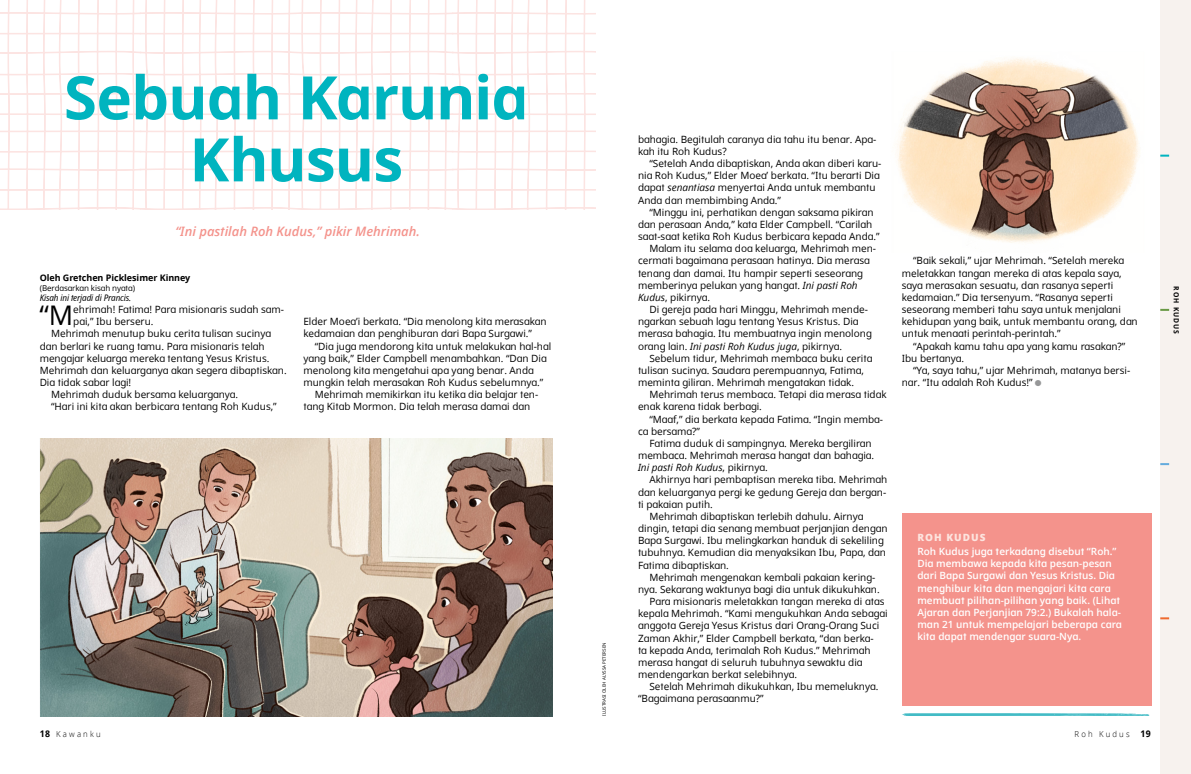
<style>
.page{position:relative;width:1191px;height:774px;background:#fff}
.page>*{position:absolute;margin:0;border:0;box-sizing:border-box;transform-origin:0 0}
.t1{font:700 60px/62px "Dots Solidlds Lat";letter-spacing:-.015em;color:#00b4bf;text-align:center}
.p1_first{font:27px "Dots Solidlds Lat";color:#000}
.t2{font:italic 600 13px "Dots Solidlds Lat";color:#f4938c}
.p1{font:10px/12.2px "Dots Solidlds Lat";color:#000}
.p1_aside_sidebar_fir{font:600 10px/12.2px "Dots Solidlds Lat";color:#fff}
.p1_first-2{font:10px/12.2px "Dots Solidlds Lat";color:#000}
.p1_title_aside_sideb{font:800 10px "Dots Solidlds Lat";letter-spacing:.1em;color:#fde4df}
.p1_author-name{font:700 9px "Dots Solidlds Lat";letter-spacing:-.005em;color:#000}
.p1_bio{font:italic 9px "Dots Solid Condlds Lat";letter-spacing:-.01em;color:#000}
.t3{font:300 8.2px "Zoramlds Lat";letter-spacing:.28em;color:#000;scale:.95 1}
.p1_author-role{font:8px "Dots Solidlds Lat";letter-spacing:-.005em;color:#000}
.t4{font:700 7.1px "Zoramlds Lat";letter-spacing:.12em;color:#000;scale:.95 1}
.t5{font:4.5px "Dots Solidlds Lat";color:#000}
.s1{font-style:italic}
.s2{font-family:"Ding P Ilds Dpi";font-size:8.5px;color:#969798}
.s3{font-family:"Dots Solidlds Lat";font-weight:700;font-size:9.2px}
</style>
<div class="page">
<div style="left:901px;top:513px;width:250px;height:193px;background:#f4938c"></div>
<img style="left:40px;top:438px;width:513px;height:278px">
<img style="left:897px;top:58px;width:243px;height:185px">
<svg style="left:142px;top:0;width:309px;height:210px"></svg>
<svg style="left:0;top:0;width:142px;height:210px"></svg>
<svg style="left:451px;top:0;width:145px;height:210px"></svg>
<svg style="left:902px;top:713px;width:248px;height:3px"></svg>
<div style="left:1160px;top:0;width:31px;height:774px;background:#f7f2ee"></div>
<svg style="left:1160px;top:155px;width:9px;height:2px"></svg>
<svg style="left:1160px;top:463px;width:9px;height:2px"></svg>
<svg style="left:1160px;top:617px;width:9px;height:2px"></svg>
<svg style="left:1160px;top:309px;width:9px;height:2px"></svg>
<p class="t1" style="left:64px;top:67px;width:466px">Sebuah Karunia<br>Khusus</p>
<p class="t2" style="left:175px;top:221px;width:246px">“Ini pastilah Roh Kudus,” pikir Mehrimah.</p>
<p class="p1_author-name" style="left:40px;top:271px;width:152px">Oleh Gretchen Picklesimer Kinney</p>
<p class="p1_author-role" style="left:40px;top:283px;width:97px">(Berdasarkan kisah nyata)</p>
<p class="p1_bio" style="left:40px;top:291px;width:93px">Kisah ini terjadi di Prancis.</p>
<p class="p1_first" style="left:39px;top:296px;width:35px">“M</p>
<p class="p1_first-2" style="left:73px;top:303px;width:212px">ehrimah! Fatima! Para misionaris sudah sam&shy;pai,” Ibu berseru.</p>
<p class="p1" style="left:40px;top:328px;width:248px;text-indent:11px">Mehrimah menutup buku cerita tulisan sucinya dan berlari ke ruang tamu. Para misionaris telah mengajar keluarga mereka tentang Yesus Kristus.<br>Mehrimah dan keluarganya akan segera dibaptiskan.<br>Dia tidak sabar lagi!</p>
<p class="p1" style="left:51px;top:388px;width:189px">Mehrimah duduk bersama keluarganya.</p>
<p class="p1" style="left:51px;top:401px;width:227px">“Hari ini kita akan berbicara tentang Roh Kudus,”</p>
<p class="p1" style="left:303px;top:315px;width:245px">Elder Moea’i berkata. “Dia menolong kita merasakan kedamaian dan penghiburan dari Bapa Surgawi.”</p>
<p class="p1" style="left:303px;top:340px;width:249px;text-indent:11px">“Dia juga mendorong kita untuk melakukan hal-hal yang baik,” Elder Campbell menambahkan. “Dan Dia menolong kita mengetahui apa yang benar. Anda mungkin telah merasakan Roh Kudus sebelumnya.”</p>
<p class="p1" style="left:303px;top:388px;width:236px;text-indent:11px">Mehrimah memikirkan itu ketika dia belajar ten&shy;tang Kitab Mormon. Dia telah merasa damai dan</p>
<p class="t5" style="left:601px;top:716px;width:75px;rotate:-90deg">ILUSTRASI OLEH ALYSSA PETERSEN</p>
<p class="p1" style="left:638px;top:133px;width:240px">bahagia. Begitulah caranya dia tahu itu benar. Apa&shy;kah itu Roh Kudus?</p>
<p class="p1" style="left:638px;top:157px;width:245px;text-indent:11px">“Setelah Anda dibaptiskan, Anda akan diberi karu&shy;nia Roh Kudus,” Elder Moea’ berkata. “Itu berarti Dia dapat <span class="s1">senantiasa</span> menyertai Anda untuk membantu Anda dan membimbing Anda.”</p>
<p class="p1" style="left:638px;top:206px;width:243px;text-indent:11px">“Minggu ini, perhatikan dengan saksama pikiran dan perasaan Anda,” kata Elder Campbell. “Carilah saat-saat ketika Roh Kudus berbicara kepada Anda.”</p>
<p class="p1" style="left:638px;top:242px;width:239px;text-indent:11px">Malam itu selama doa keluarga, Mehrimah men&shy;cermati bagaimana perasaan hatinya. Dia merasa tenang dan damai. Itu hampir seperti seseorang memberinya pelukan yang hangat. <span class="s1">Ini pasti Roh Kudus</span>, pikirnya.</p>
<p class="p1" style="left:638px;top:303px;width:235px;text-indent:11px">Di gereja pada hari Minggu, Mehrimah mende&shy;ngarkan sebuah lagu tentang Yesus Kristus. Dia merasa bahagia. Itu membuatnya ingin menolong orang lain. <span class="s1">Ini pasti Roh Kudus juga</span>, pikirnya.</p>
<p class="p1" style="left:638px;top:352px;width:236px;text-indent:11px">Sebelum tidur, Mehrimah membaca buku cerita tulisan sucinya. Saudara perempuannya, Fatima, meminta giliran. Mehrimah mengatakan tidak.</p>
<p class="p1" style="left:638px;top:388px;width:250px;text-indent:11px">Mehrimah terus membaca. Tetapi dia merasa tidak enak karena tidak berbagi.</p>
<p class="p1" style="left:638px;top:413px;width:247px;text-indent:11px">“Maaf,” dia berkata kepada Fatima. “Ingin memba&shy;ca bersama?”</p>
<p class="p1" style="left:638px;top:437px;width:238px;text-indent:11px">Fatima duduk di sampingnya. Mereka bergiliran membaca. Mehrimah merasa hangat dan bahagia.<br><span class="s1">Ini pasti Roh Kudus</span>, pikirnya.</p>
<p class="p1" style="left:638px;top:474px;width:251px;text-align:justify;text-indent:11px">Akhirnya hari pembaptisan mereka tiba. Mehrimah dan keluarganya pergi ke gedung Gereja dan bergan&shy;ti pakaian putih.</p>
<p class="p1" style="left:638px;top:510px;width:251px;text-indent:11px">Mehrimah dibaptiskan terlebih dahulu. Airnya dingin, tetapi dia senang membuat perjanjian dengan Bapa Surgawi. Ibu melingkarkan handuk di sekeliling tubuhnya. Kemudian dia menyaksikan Ibu, Papa, dan Fatima dibaptiskan.</p>
<p class="p1" style="left:638px;top:571px;width:243px;text-indent:11px">Mehrimah mengenakan kembali pakaian kering&shy;nya. Sekarang waktunya bagi dia untuk dikukuhkan.</p>
<p class="p1" style="left:638px;top:595px;width:251px;text-indent:11px">Para misionaris meletakkan tangan mereka di atas kepala Mehrimah. “Kami mengukuhkan Anda sebagai anggota Gereja Yesus Kristus dari Orang-Orang Suci Zaman Akhir,” Elder Campbell berkata, “dan berka-<br>ta kepada Anda, terimalah Roh Kudus.” Mehrimah merasa hangat di seluruh tubuhnya sewaktu dia mendengarkan berkat selebihnya.</p>
<p class="p1" style="left:638px;top:680px;width:242px;text-indent:11px">Setelah Mehrimah dikukuhkan, Ibu memeluknya. “Bagaimana perasaanmu?”</p>
<p class="p1" style="left:901px;top:255px;width:237px;text-indent:11px">“Baik sekali,” ujar Mehrimah. “Setelah mereka meletakkan tangan mereka di atas kepala saya, saya merasakan sesuatu, dan rasanya seperti kedamaian.” Dia tersenyum. “Rasanya seperti seseorang memberi tahu saya untuk menjalani kehidupan yang baik, untuk membantu orang, dan untuk menaati perintah-perintah.”</p>
<p class="p1" style="left:901px;top:340px;width:225px;text-indent:11px">“Apakah kamu tahu apa yang kamu rasakan?”<br>Ibu bertanya.</p>
<p class="p1" style="left:901px;top:364px;width:230px;text-indent:11px">“Ya, saya tahu,” ujar Mehrimah, matanya bersi&shy;nar. “Itu adalah Roh Kudus!” <span class="s2">●</span></p>
<p class="p1_title_aside_sideb" style="left:917px;top:529px;width:70px">ROH KUDUS</p>
<p class="p1_aside_sidebar_fir" style="left:917px;top:545px;width:206px">Roh Kudus juga terkadang disebut “Roh.” Dia membawa kepada kita pesan-pesan dari Bapa Surgawi dan Yesus Kristus. Dia menghibur kita dan mengajari kita cara membuat pilihan-pilihan yang baik. (Lihat Ajaran dan Perjanjian 79:2.) Bukalah hala&shy;man 21 untuk mempelajari beberapa cara kita dapat mendengar suara-Nya.</p>
<p class="t3" style="left:40px;top:728px;width:66px"><span class="s3">18</span> Kawanku</p>
<p class="t3" style="left:1074px;top:728px;width:82px">Roh Kudus <span class="s3">19</span></p>
<p class="t4" style="left:1181px;top:286px;width:51px;rotate:90deg">ROH KUDUS</p>
</div>
